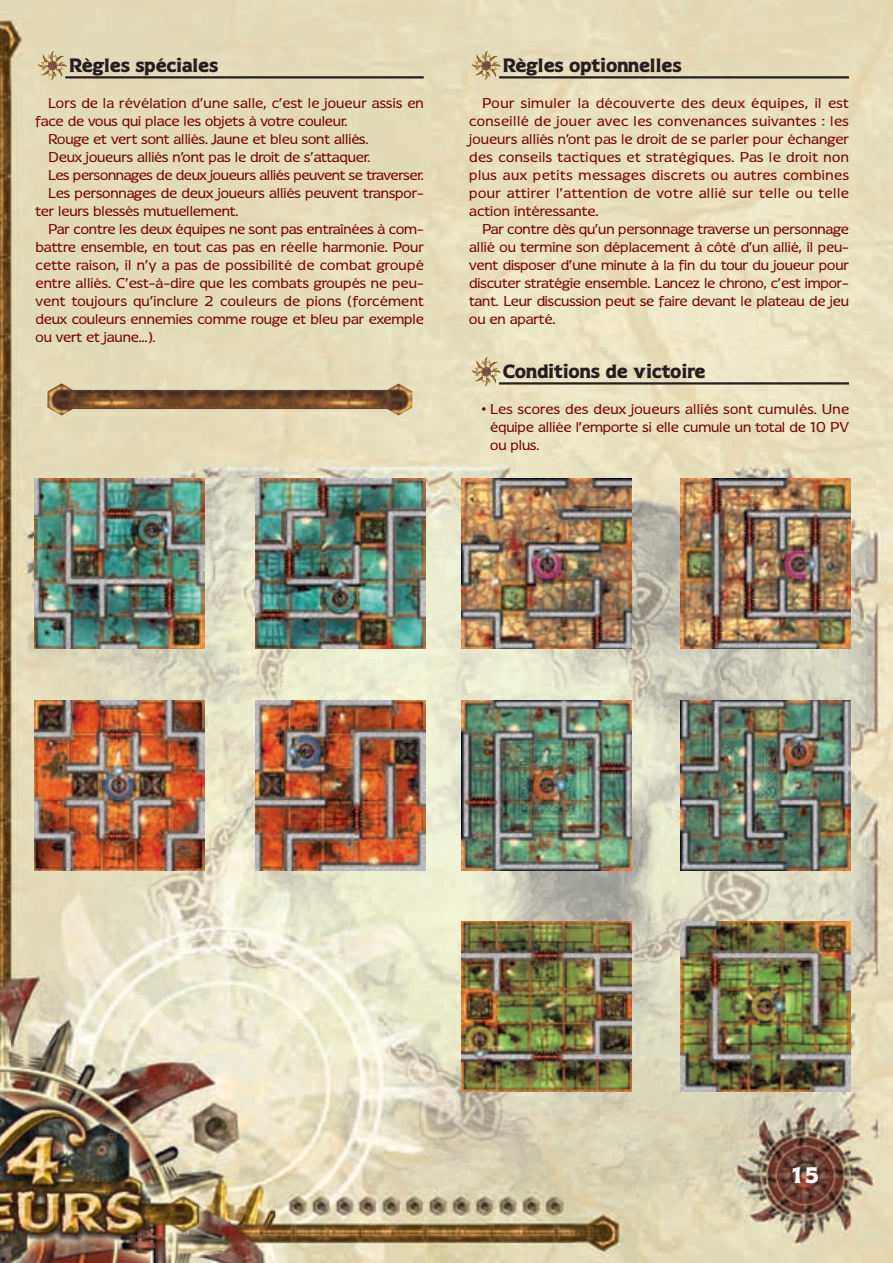
<style>
.page{position:relative;width:893px;height:1263px;background:#fff}
.page>*{position:absolute;margin:0;border:0;box-sizing:border-box;transform-origin:0 0}
.t1{font:800 21px "TF Dierama";color:#fff}
.t2{font:800 18px "TF Dierama";color:#231f20}
.t3{font:13.5px/18px "TF Dierama";color:#790100;text-align:justify}
.t4{font:13.5px "TF Dierama";letter-spacing:.03em;color:#790100}
.t5{font:13.5px "TF Dierama";letter-spacing:.025em;color:#790100}
</style>
<div class="page">
<img style="left:0;top:0;width:893px;height:1263px">
<hr style="left:65px;top:76px;width:359px;height:3px;background:#231f20">
<img style="left:38px;top:51px;width:29px;height:29px">
<hr style="left:499px;top:76px;width:350px;height:3px;background:#231f20">
<hr style="left:499px;top:382px;width:350px;height:3px;background:#231f20">
<img style="left:471px;top:51px;width:30px;height:29px">
<img style="left:471px;top:357px;width:30px;height:29px">
<img style="left:34px;top:479px;width:170px;height:170px">
<img style="left:255px;top:479px;width:170px;height:170px">
<img style="left:462px;top:479px;width:170px;height:170px">
<img style="left:680px;top:479px;width:170px;height:170px">
<img style="left:34px;top:700px;width:170px;height:170px">
<img style="left:255px;top:700px;width:170px;height:170px">
<img style="left:462px;top:700px;width:170px;height:170px">
<img style="left:680px;top:700px;width:170px;height:170px">
<img style="left:462px;top:921px;width:170px;height:170px">
<img style="left:680px;top:921px;width:170px;height:170px">
<img style="left:47px;top:383px;width:365px;height:33px">
<h2 class="t2" style="left:69px;top:55px;width:151px">Règles spéciales</h2>
<p class="t5" style="left:48px;top:95px;width:377px">Lors de la révélation d’une salle, c’est le joueur assis en</p>
<p class="t3" style="left:36px;top:112px;width:313px">face de vous qui place les objets à votre couleur.</p>
<p class="t3" style="left:48px;top:130px;width:322px">Rouge et vert sont alliés. Jaune et bleu sont alliés.</p>
<p class="t3" style="left:48px;top:148px;width:324px">Deux joueurs alliés n’ont pas le droit de s’attaquer.</p>
<p class="t3" style="left:48px;top:166px;width:377px">Les personnages de deux joueurs alliés peuvent se traverser.</p>
<p class="t3" style="left:48px;top:184px;width:377px">Les personnages de deux joueurs alliés peuvent transpor-</p>
<p class="t3" style="left:36px;top:202px;width:204px">ter leurs blessés mutuellement.</p>
<p class="t3" style="left:48px;top:220px;width:377px">Par contre les deux équipes ne sont pas entraînées à com-</p>
<p class="t3" style="left:36px;top:238px;width:390px">battre ensemble, en tout cas pas en réelle harmonie. Pour</p>
<p class="t4" style="left:36px;top:257px;width:390px">cette raison, il n’y a pas de possibilité de combat groupé</p>
<p class="t3" style="left:36px;top:274px;width:390px">entre alliés. C’est-à-dire que les combats groupés ne peu-</p>
<p class="t4" style="left:36px;top:293px;width:390px">vent toujours qu’inclure 2 couleurs de pions (forcément</p>
<p class="t3" style="left:36px;top:310px;width:390px">deux couleurs ennemies comme rouge et bleu par exemple</p>
<p class="t3" style="left:36px;top:328px;width:121px">ou vert et jaune…).</p>
<h2 class="t2" style="left:503px;top:55px;width:180px">Règles optionnelles</h2>
<p class="t3" style="left:469px;top:94px;width:381px;text-indent:13px">Pour simuler la découverte des deux équipes, il est conseillé de jouer avec les convenances suivantes : les joueurs alliés n’ont pas le droit de se parler pour échanger des conseils tactiques et stratégiques. Pas le droit non plus aux petits messages discrets ou autres combines pour attirer l’attention de votre allié sur telle ou telle action intéressante.</p>
<p class="t3" style="left:469px;top:220px;width:381px;text-indent:13px">Par contre dès qu’un personnage traverse un personnage allié ou termine son déplacement à côté d’un allié, il peu&shy;vent disposer d’une minute à la fin du tour du joueur pour discuter stratégie ensemble. Lancez le chrono, c’est impor&shy;tant. Leur discussion peut se faire devant le plateau de jeu ou en aparté.</p>
<h2 class="t2" style="left:503px;top:361px;width:204px">Conditions de victoire</h2>
<p class="t3" style="left:490px;top:400px;width:360px;text-indent:-8px">• Les scores des deux joueurs alliés sont cumulés. Une équipe alliée l’emporte si elle cumule un total de 10 PV ou plus.</p>
<h1 class="t1" style="left:789px;top:1163px;width:32px">15</h1>
</div>
